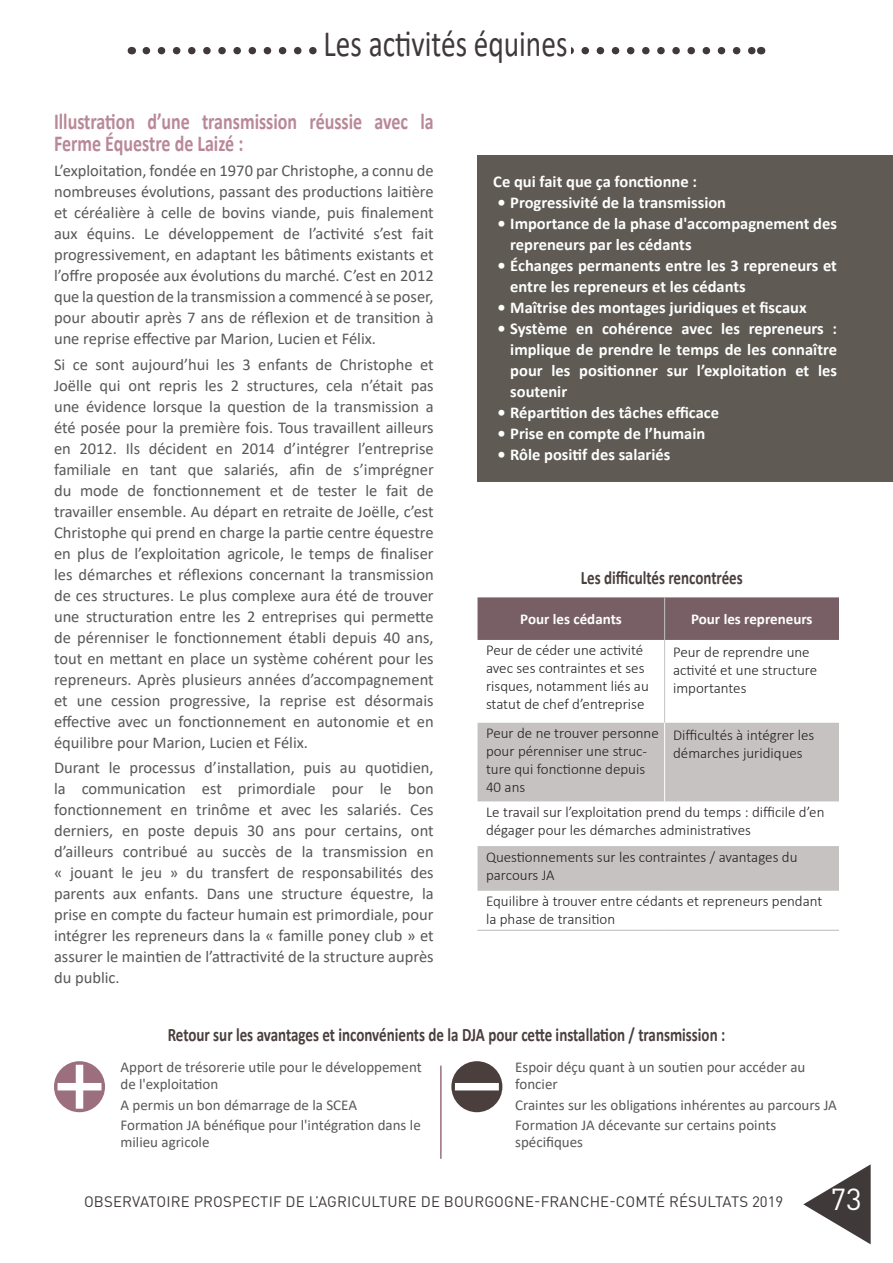
<style>
.page{position:relative;width:893px;height:1263px;background:#fff}
.page>*{position:absolute;margin:0;border:0;box-sizing:border-box;transform-origin:0 0}
.t1{font:37.35px "Calibri";color:#40393a;scale:.79 1}
.t2{font:30px "DIN Pro";color:#fff}
.t3{font:700 22.8px/21.6px "Calibri";color:#b98897;scale:.79 1}
.t4{font:700 19.05px "Calibri";color:#4a3f3d;scale:.79 1}
.t5{font:16.5px/21px "Calibri";color:#57585a;text-align:justify}
.t6{font:700 16.5px/21px "Calibri";color:#fff}
.t7{font:300 15px/18px "Calibri";color:#231f20}
.t8{font:15px/16.5px "Calibri";color:#57585a}
.t9{font:15px "DIN Pro";letter-spacing:.01em;color:#40393a}
.t10{font:700 15px "Calibri";color:#fff}
</style>
<div class="page">
<svg style="left:146px;top:47px;width:607px;height:7px"></svg>
<svg style="left:803px;top:1164px;width:68px;height:80px"></svg>
<div style="left:320px;top:34px;width:251px;height:34px;background:#fff"></div>
<div style="left:477px;top:155px;width:416px;height:327px;background:#5f5b54"></div>
<div style="left:477px;top:597px;width:362px;height:43px;background:#775f65"></div>
<svg style="left:477px;top:723px;width:362px;height:168px;fill:#c5c2c1"></svg>
<hr style="left:664px;top:597px;width:1px;height:43px;background:#c1c2c4">
<hr style="left:664px;top:640px;width:1px;height:83px;background:#c1c2c4">
<hr style="left:477px;top:930px;width:188px;height:1px;background:#b8b9bc">
<hr style="left:665px;top:930px;width:174px;height:1px;background:#b8b9bc">
<hr style="left:664px;top:723px;width:1px;height:78px;background:#fff">
<div style="left:54px;top:1061px;width:51px;height:51px;background:#9b6f7e;border-radius:50%"></div>
<div style="left:58px;top:1083px;width:43px;height:7px;background:#fff"></div>
<div style="left:76px;top:1065px;width:7px;height:44px;background:#fff"></div>
<div style="left:451px;top:1061px;width:51px;height:51px;background:#4a3f3d;border-radius:50%"></div>
<div style="left:455px;top:1083px;width:44px;height:7px;background:#fff"></div>
<hr style="left:440px;top:1066px;width:2px;height:93px;background:#9b6f7e">
<h1 class="t1" style="left:324px;top:18px;width:310px">Les activités équines</h1>
<p class="t3" style="left:54px;top:111px;width:482px">Illustration d’une transmission réussie avec la<br>Ferme Équestre de Laizé :</p>
<p class="t5" style="left:54px;top:160px;width:381px">L’exploitation, fondée en 1970 par Christophe, a connu de nombreuses évolutions, passant des productions laitière et céréalière à celle de bovins viande, puis finalement aux équins. Le développement de l’activité s’est fait progressivement, en adaptant les bâtiments existants et l’offre proposée aux évolutions du marché. C’est en 2012 que la question de la transmission a commencé à se poser, pour aboutir après 7 ans de réflexion et de transition à une reprise effective par Marion, Lucien et Félix.</p>
<p class="t5" style="left:54px;top:353px;width:381px">Si ce sont aujourd’hui les 3 enfants de Christophe et Joëlle qui ont repris les 2 structures, cela n’était pas une évidence lorsque la question de la transmission a été posée pour la première fois. Tous travaillent ailleurs en 2012. Ils décident en 2014 d’intégrer l’entreprise familiale en tant que salariés, afin de s’imprégner du mode de fonctionnement et de tester le fait de travailler ensemble. Au départ en retraite de Joëlle, c’est Christophe qui prend en charge la partie centre équestre en plus de l’exploitation agricole, le temps de finaliser les démarches et réflexions concernant la transmission de ces structures. Le plus complexe aura été de trouver une structuration entre les 2 entreprises qui permette de pérenniser le fonctionnement établi depuis 40 ans, tout en mettant en place un système cohérent pour les repreneurs. Après plusieurs années d’accompagnement et une cession progressive, la reprise est désormais effective avec un fonctionnement en autonomie et en équilibre pour Marion, Lucien et Félix.</p>
<p class="t5" style="left:54px;top:756px;width:381px">Durant le processus d’installation, puis au quotidien, la communication est primordiale pour le bon fonctionnement en trinôme et avec les salariés. Ces derniers, en poste depuis 30 ans pour certains, ont d’ailleurs contribué au succès de la transmission en « jouant le jeu » du transfert de responsabilités des parents aux enfants. Dans une structure équestre, la prise en compte du facteur humain est primordiale, pour intégrer les repreneurs dans la « famille poney club » et assurer le maintien de l’attractivité de la structure auprès du public.</p>
<p class="t6" style="left:493px;top:171px;width:205px">Ce qui fait que ça fonctionne :</p>
<p class="t6" style="left:497px;top:192px;width:230px">• Progressivité de la transmission</p>
<p class="t6" style="left:510px;top:213px;width:328px;text-indent:-13px">• Importance de la phase d'accompagnement des repreneurs par les cédants</p>
<p class="t6" style="left:510px;top:255px;width:328px;text-indent:-13px">• Échanges permanents entre les 3 repreneurs et entre les repreneurs et les cédants</p>
<p class="t6" style="left:497px;top:297px;width:311px">• Maîtrise des montages juridiques et fiscaux</p>
<p class="t6" style="left:510px;top:318px;width:328px;text-align:justify;text-indent:-13px">• Système en cohérence avec les repreneurs : implique de prendre le temps de les connaître pour les positionner sur l’exploitation et les soutenir</p>
<p class="t6" style="left:497px;top:402px;width:223px">• Répartition des tâches efficace</p>
<p class="t6" style="left:497px;top:423px;width:209px">• Prise en compte de l’humain</p>
<p class="t6" style="left:497px;top:444px;width:174px">• Rôle positif des salariés</p>
<p class="t4" style="left:581px;top:564px;width:206px">Les difficultés rencontrées</p>
<p class="t10" style="left:520px;top:609px;width:103px">Pour les cédants</p>
<p class="t10" style="left:691px;top:609px;width:123px">Pour les repreneurs</p>
<p class="t7" style="left:486px;top:641px;width:164px">Peur de céder une activité avec ses contraintes et ses risques, notamment liés au statut de chef d’entreprise</p>
<p class="t7" style="left:673px;top:642px;width:146px">Peur de reprendre une activité et une structure importantes</p>
<p class="t7" style="left:486px;top:724px;width:174px">Peur de ne trouver personne pour pérenniser une struc&shy;ture qui fonctionne depuis<br>40 ans</p>
<p class="t7" style="left:673px;top:725px;width:143px">Difficultés à intégrer les démarches juridiques</p>
<p class="t7" style="left:486px;top:803px;width:340px">Le travail sur l’exploitation prend du temps : difficile d’en dégager pour les démarches administratives</p>
<p class="t7" style="left:486px;top:847px;width:313px">Questionnements sur les contraintes / avantages du parcours JA</p>
<p class="t7" style="left:486px;top:892px;width:338px">Equilibre à trouver entre cédants et repreneurs pendant la phase de transition</p>
<p class="t4" style="left:168px;top:1021px;width:707px">Retour sur les avantages et inconvénients de la DJA pour cette installation / transmission :</p>
<p class="t8" style="left:120px;top:1059px;width:303px">Apport de trésorerie utile pour le développement de l'exploitation</p>
<p class="t8" style="left:120px;top:1096px;width:238px">A permis un bon démarrage de la SCEA</p>
<p class="t8" style="left:120px;top:1117px;width:302px">Formation JA bénéfique pour l'intégration dans le milieu agricole</p>
<p class="t8" style="left:515px;top:1059px;width:292px">Espoir déçu quant à un soutien pour accéder au foncier</p>
<p class="t8" style="left:515px;top:1096px;width:323px">Craintes sur les obligations inhérentes au parcours JA</p>
<p class="t8" style="left:515px;top:1117px;width:263px">Formation JA décevante sur certains points spécifiques</p>
<p class="t9" style="left:84px;top:1192px;width:701px">OBSERVATOIRE PROSPECTIF DE L’AGRICULTURE DE BOURGOGNE-FRANCHE-COMTÉ RÉSULTATS 2019</p>
<h2 class="t2" style="left:830px;top:1179px;width:33px">73</h2>
</div>
